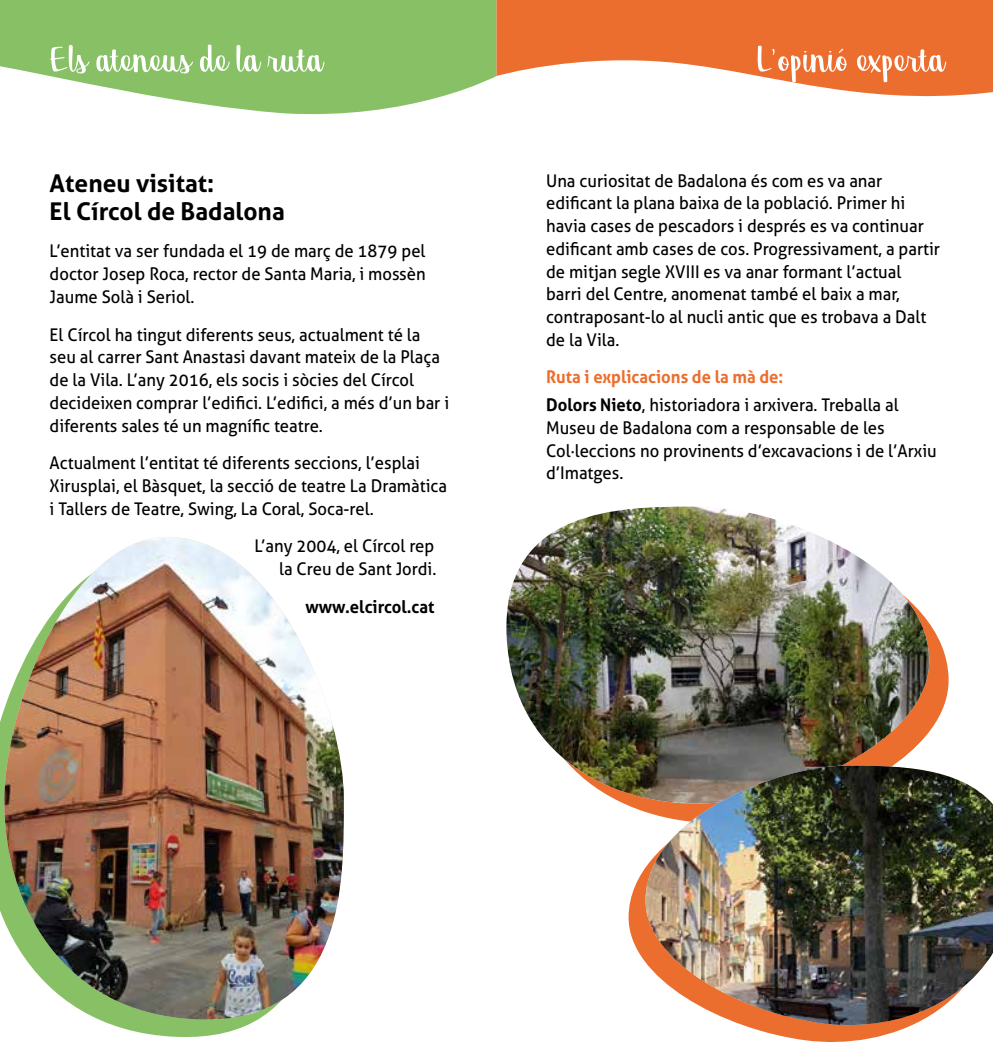
<style>
.page{position:relative;width:993px;height:1042px;background:#fff}
.page>*{position:absolute;margin:0;border:0;box-sizing:border-box;transform-origin:0 0}
.t1{font:52.5px "Georgina";color:#fff}
.t2{font:700 24.5px/28px "Aller";color:#000}
.t3{font:17.5px/22.8px "Aller";color:#000;scale:.95 1}
.t4{font:700 17.5px "Aller";color:#000;scale:.95 1}
.s1{font-weight:700;color:#ec6e2e}
.s2{font-weight:700}
</style>
<div class="page">
<svg style="left:0;top:0;width:496px;height:115px;fill:#88c066"></svg>
<svg style="left:496px;top:0;width:496px;height:97px;fill:#ec6e2e"></svg>
<svg style="left:930px;top:624px;width:19px;height:107px;fill:#ec6e2e"></svg>
<img style="left:506px;top:506px;width:422px;height:299px">
<svg style="left:116px;top:1026px;width:129px;height:11px"></svg>
<svg style="left:0;top:710px;width:255px;height:316px;fill:#88c066"></svg>
<img style="left:4px;top:537px;width:340px;height:484px">
<svg style="left:627px;top:780px;width:261px;height:262px"></svg>
<svg style="left:644px;top:763px;width:284px;height:271px"></svg>
<img style="left:644px;top:766px;width:348px;height:259px">
<h1 class="t1" style="left:50px;top:38px;width:273px">Els ateneus de la ruta</h1>
<h2 class="t2" style="left:50px;top:169px;width:236px">Ateneu visitat:<br>El Círcol de Badalona</h2>
<p class="t3" style="left:50px;top:240px;width:397px;text-align:justify">L’entitat va ser fundada el 19 de març de 1879 pel doctor Josep Roca, rector de Santa Maria, i mossèn Jaume Solà i Seriol.</p>
<p class="t3" style="left:50px;top:323px;width:422px">El Círcol ha tingut diferents seus, actualment té la seu al carrer Sant Anastasi davant mateix de la Plaça de la Vila. L’any 2016, els socis i sòcies del Círcol decideixen comprar l’edifici. L’edifici, a més d’un bar i diferents sales té un magnífic teatre.</p>
<p class="t3" style="left:50px;top:451px;width:419px">Actualment l’entitat té diferents seccions, l’esplai<br>Xirusplai, el Bàsquet, la secció de teatre La Dramàtica i Tallers de Teatre, Swing, La Coral, Soca-rel.</p>
<p class="t3" style="left:254px;top:535px;width:193px;text-align:right">L’any 2004, el Círcol rep la Creu de Sant Jordi.</p>
<p class="t4" style="left:305px;top:596px;width:137px">www.elcircol.cat</p>
<h1 class="t1" style="left:755px;top:38px;width:189px">L’opinió experta</h1>
<p class="t3" style="left:546px;top:169px;width:416px">Una curiositat de Badalona és com es va anar edificant la plana baixa de la població. Primer hi havia cases de pescadors i després es va continuar edificant amb cases de cos. Progressivament, a partir de mitjan segle XVIII es va anar formant l’actual barri del Centre, anomenat també el baix a mar, contraposant-lo al nucli antic que es trobava a Dalt de la Vila.</p>
<p class="t3" style="left:546px;top:363px;width:372px;line-height:27.7px"><span class="s1">Ruta i explicacions de la mà de:<br></span><span class="s2">Dolors Nieto</span>, historiadora i arxivera. Treballa al</p>
<p class="t3" style="left:546px;top:416px;width:412px">Museu de Badalona com a responsable de les<br>Col·leccions no provinents d’excavacions i de l’Arxiu d’Imatges.</p>
</div>
